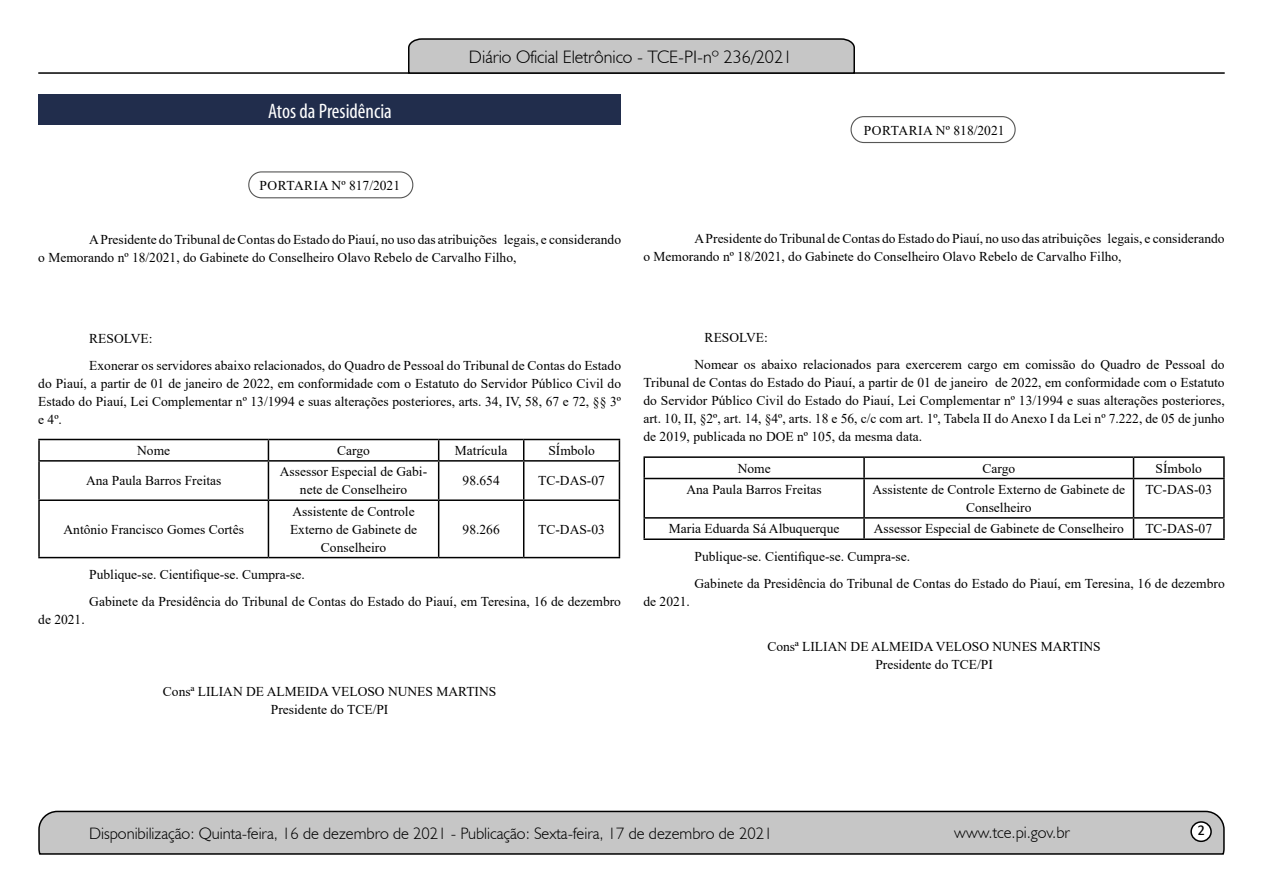
<style>
.page{position:relative;width:1263px;height:893px;background:#fff}
.page>*{position:absolute;margin:0;border:0;box-sizing:border-box;transform-origin:0 0}
.t1{font:condensed 21px "Myriad Pro";color:#fff}
.t2{font:300 18px "Humanist 521 BT";color:#000}
.t3{font:300 16.5px "Humanist 521 BT";color:#000}
.t4{font:15px "Estrangelo Edessa";color:#000}
.t5{font:13.5px/18px "Times New Roman";color:#000}
</style>
<div class="page">
<svg style="left:38px;top:810px;width:1187px;height:45px;background:#b9b9b9"></svg>
<div style="left:1191px;top:822px;width:20px;height:19px;background:#fff;border-radius:50%"></div>
<div style="left:1190px;top:821px;width:22px;height:21px;border:2px solid #000;border-radius:50%"></div>
<hr style="left:38px;top:72px;width:1187px;height:2px;background:#000">
<svg style="left:407px;top:38px;width:449px;height:36px;background:#b4b4b4"></svg>
<div style="left:39px;top:94px;width:582px;height:31px;background:#212d4c"></div>
<hr style="left:38px;top:439px;width:230px;height:1px;background:#000">
<hr style="left:38px;top:440px;width:2px;height:20px;background:#000">
<hr style="left:268px;top:439px;width:171px;height:1px;background:#000">
<svg style="left:268px;top:440px;width:1px;height:20px"></svg>
<hr style="left:439px;top:439px;width:85px;height:1px;background:#000">
<svg style="left:438px;top:440px;width:1px;height:20px"></svg>
<hr style="left:524px;top:439px;width:96px;height:1px;background:#000">
<svg style="left:523px;top:440px;width:1px;height:20px"></svg>
<svg style="left:619px;top:440px;width:1px;height:20px"></svg>
<hr style="left:38px;top:460px;width:230px;height:2px;background:#000">
<hr style="left:38px;top:462px;width:2px;height:37px;background:#000">
<hr style="left:268px;top:460px;width:171px;height:2px;background:#000">
<hr style="left:268px;top:462px;width:1px;height:37px;background:#000">
<hr style="left:439px;top:460px;width:85px;height:2px;background:#000">
<hr style="left:438px;top:462px;width:1px;height:37px;background:#000">
<hr style="left:524px;top:460px;width:96px;height:2px;background:#000">
<hr style="left:523px;top:462px;width:1px;height:37px;background:#000">
<hr style="left:619px;top:462px;width:1px;height:37px;background:#000">
<hr style="left:38px;top:499px;width:230px;height:2px;background:#000">
<hr style="left:38px;top:501px;width:2px;height:56px;background:#000">
<hr style="left:268px;top:499px;width:171px;height:2px;background:#000">
<hr style="left:268px;top:501px;width:1px;height:56px;background:#000">
<hr style="left:439px;top:499px;width:85px;height:2px;background:#000">
<hr style="left:438px;top:501px;width:1px;height:56px;background:#000">
<hr style="left:524px;top:499px;width:96px;height:2px;background:#000">
<hr style="left:523px;top:501px;width:1px;height:56px;background:#000">
<hr style="left:619px;top:501px;width:1px;height:56px;background:#000">
<hr style="left:38px;top:557px;width:230px;height:1px;background:#000">
<hr style="left:268px;top:557px;width:171px;height:1px;background:#000">
<hr style="left:439px;top:557px;width:85px;height:1px;background:#000">
<hr style="left:524px;top:557px;width:96px;height:1px;background:#000">
<hr style="left:643px;top:456px;width:221px;height:2px;background:#000">
<hr style="left:643px;top:458px;width:2px;height:20px;background:#000">
<hr style="left:864px;top:456px;width:269px;height:2px;background:#000">
<hr style="left:863px;top:458px;width:2px;height:20px;background:#000">
<hr style="left:1133px;top:456px;width:92px;height:2px;background:#000">
<svg style="left:1133px;top:458px;width:1px;height:20px"></svg>
<hr style="left:1223px;top:458px;width:2px;height:20px;background:#000">
<hr style="left:643px;top:478px;width:221px;height:1px;background:#000">
<hr style="left:643px;top:479px;width:2px;height:38px;background:#000">
<hr style="left:864px;top:478px;width:269px;height:1px;background:#000">
<hr style="left:863px;top:479px;width:2px;height:38px;background:#000">
<hr style="left:1133px;top:478px;width:92px;height:1px;background:#000">
<hr style="left:1133px;top:479px;width:1px;height:38px;background:#000">
<hr style="left:1223px;top:479px;width:2px;height:38px;background:#000">
<hr style="left:643px;top:517px;width:221px;height:2px;background:#000">
<svg style="left:643px;top:519px;width:2px;height:19px"></svg>
<hr style="left:864px;top:517px;width:269px;height:2px;background:#000">
<svg style="left:863px;top:519px;width:2px;height:19px"></svg>
<hr style="left:1133px;top:517px;width:92px;height:2px;background:#000">
<svg style="left:1133px;top:519px;width:1px;height:19px"></svg>
<svg style="left:1223px;top:519px;width:2px;height:19px"></svg>
<hr style="left:643px;top:538px;width:221px;height:2px;background:#000">
<hr style="left:864px;top:538px;width:269px;height:2px;background:#000">
<hr style="left:1133px;top:538px;width:92px;height:2px;background:#000">
<div style="left:248px;top:171px;width:165px;height:27px;border:1px solid #575756;border-radius:13px"></div>
<div style="left:850px;top:116px;width:166px;height:27px;border:1px solid #575756;border-radius:13px"></div>
<h1 class="t1" style="left:268px;top:98px;width:125px">Atos da Presidência</h1>
<p class="t5" style="left:259px;top:176px;width:142px">PORTARIA Nº 817/2021</p>
<h2 class="t2" style="left:469px;top:46px;width:325px">Diário Oficial Eletrônico - TCE-PI-nº 236/2021</h2>
<p class="t5" style="left:864px;top:121px;width:142px">PORTARIA Nº 818/2021</p>
<p class="t5" style="left:38px;top:230px;width:584px;text-indent:51px">A Presidente do Tribunal de Contas do Estado do Piauí, no uso das atribuições legais, e considerando o Memorando nº 18/2021, do Gabinete do Conselheiro Olavo Rebelo de Carvalho Filho,</p>
<p class="t5" style="left:643px;top:229px;width:583px;text-indent:51px">A Presidente do Tribunal de Contas do Estado do Piauí, no uso das atribuições legais, e considerando o Memorando nº 18/2021, do Gabinete do Conselheiro Olavo Rebelo de Carvalho Filho,</p>
<p class="t5" style="left:89px;top:324px;width:533px;line-height:27px">RESOLVE:<br>Exonerar os servidores abaixo relacionados, do Quadro de Pessoal do Tribunal de Contas do Estado</p>
<p class="t5" style="left:38px;top:374px;width:584px;text-align:justify">do Piauí, a partir de 01 de janeiro de 2022, em conformidade com o Estatuto do Servidor Público Civil do Estado do Piauí, Lei Complementar nº 13/1994 e suas alterações posteriores, arts. 34, IV, 58, 67 e 72, §§ 3º e 4º.</p>
<p class="t5" style="left:137px;top:441px;width:34px">Nome</p>
<p class="t5" style="left:337px;top:441px;width:34px">Cargo</p>
<p class="t5" style="left:455px;top:441px;width:54px">Matrícula</p>
<p class="t5" style="left:548px;top:441px;width:48px">SÍmbolo</p>
<p class="t5" style="left:86px;top:471px;width:137px">Ana Paula Barros Freitas</p>
<p class="t5" style="left:280px;top:462px;width:149px;text-align:center">Assessor Especial de Gabi&shy;nete de Conselheiro</p>
<p class="t5" style="left:463px;top:471px;width:39px">98.654</p>
<p class="t5" style="left:538px;top:471px;width:68px">TC-DAS-07</p>
<p class="t5" style="left:64px;top:520px;width:182px">Antônio Francisco Gomes Cortês</p>
<p class="t5" style="left:290px;top:502px;width:129px;text-align:center">Assistente de Controle<br>Externo de Gabinete de<br>Conselheiro</p>
<p class="t5" style="left:463px;top:520px;width:39px">98.266</p>
<p class="t5" style="left:538px;top:520px;width:68px">TC-DAS-03</p>
<p class="t5" style="left:89px;top:561px;width:533px;line-height:27px">Publique-se. Cientifique-se. Cumpra-se.<br>Gabinete da Presidência do Tribunal de Contas do Estado do Piauí, em Teresina, 16 de dezembro</p>
<p class="t5" style="left:38px;top:610px;width:48px">de 2021.</p>
<p class="t5" style="left:163px;top:682px;width:335px;text-align:center">Consª LILIAN DE ALMEIDA VELOSO NUNES MARTINS<br>Presidente do TCE/PI</p>
<p class="t5" style="left:694px;top:324px;width:532px;line-height:27px;text-indent:10px">RESOLVE:<br>Nomear os abaixo relacionados para exercerem cargo em comissão do Quadro de Pessoal do</p>
<p class="t5" style="left:643px;top:373px;width:583px;text-align:justify">Tribunal de Contas do Estado do Piauí, a partir de 01 de janeiro de 2022, em conformidade com o Estatuto do Servidor Público Civil do Estado do Piauí, Lei Complementar nº 13/1994 e suas alterações posteriores, art. 10, II, §2º, art. 14, §4º, arts. 18 e 56, c/c com art. 1º, Tabela II do Anexo I da Lei nº 7.222, de 05 de junho de 2019, publicada no DOE nº 105, da mesma data.</p>
<p class="t5" style="left:738px;top:459px;width:34px">Nome</p>
<p class="t5" style="left:982px;top:459px;width:34px">Cargo</p>
<p class="t5" style="left:1155px;top:459px;width:48px">SÍmbolo</p>
<p class="t5" style="left:686px;top:480px;width:137px">Ana Paula Barros Freitas</p>
<p class="t5" style="left:872px;top:480px;width:254px;text-align:center">Assistente de Controle Externo de Gabinete de<br>Conselheiro</p>
<p class="t5" style="left:1145px;top:480px;width:68px">TC-DAS-03</p>
<p class="t5" style="left:669px;top:519px;width:172px">Maria Eduarda Sá Albuquerque</p>
<p class="t5" style="left:874px;top:519px;width:252px">Assessor Especial de Gabinete de Conselheiro</p>
<p class="t5" style="left:1145px;top:519px;width:68px">TC-DAS-07</p>
<p class="t5" style="left:694px;top:543px;width:532px;line-height:27px">Publique-se. Cientifique-se. Cumpra-se.<br>Gabinete da Presidência do Tribunal de Contas do Estado do Piauí, em Teresina, 16 de dezembro</p>
<p class="t5" style="left:643px;top:592px;width:48px">de 2021.</p>
<p class="t5" style="left:767px;top:637px;width:335px;text-align:center">Consª LILIAN DE ALMEIDA VELOSO NUNES MARTINS<br>Presidente do TCE/PI</p>
<p class="t3" style="left:89px;top:823px;width:685px">Disponibilização: Quinta-feira, 16 de dezembro de 2021 - Publicação: Sexta-feira, 17 de dezembro de 2021</p>
<p class="t3" style="left:954px;top:822px;width:117px">www.tce.pi.gov.br</p>
<p class="t4" style="left:1197px;top:823px;width:9px">2</p>
</div>
